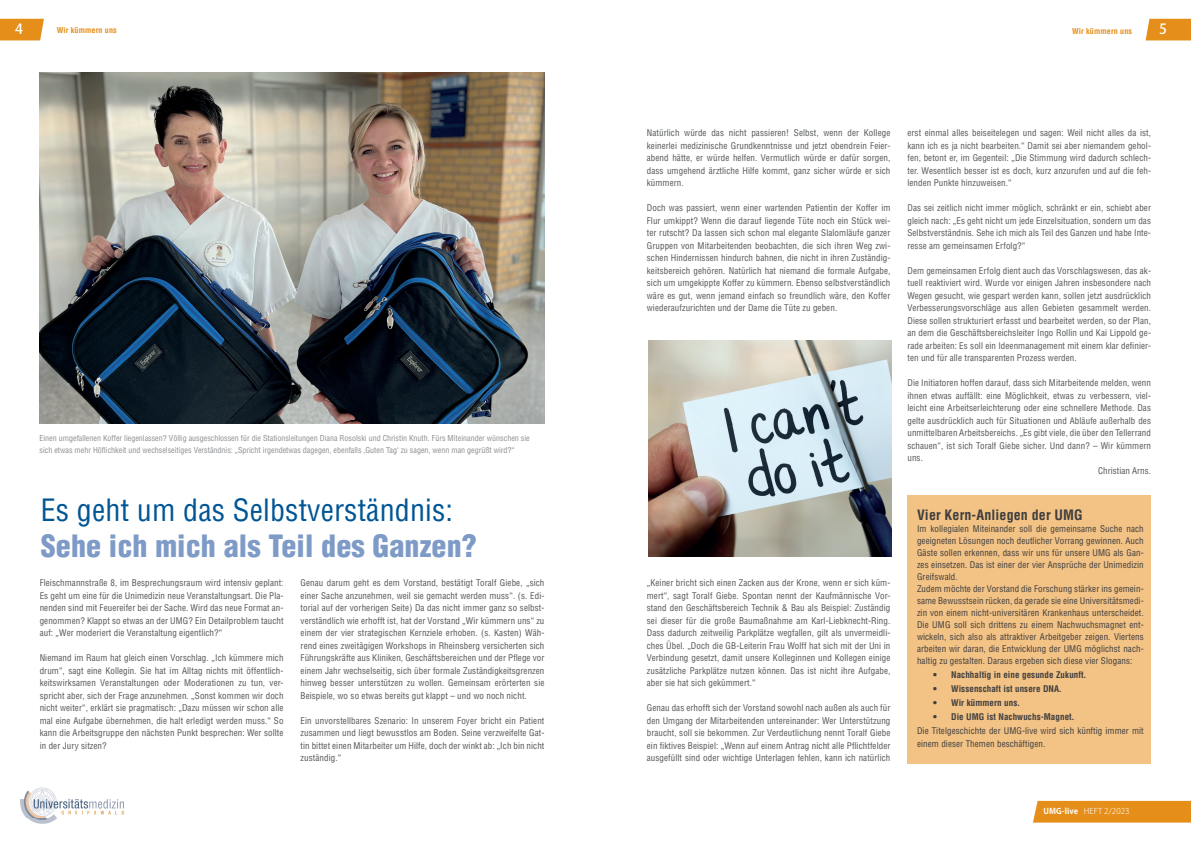
<style>
.page{position:relative;width:1191px;height:842px;background:#fff}
.page>*{position:absolute;margin:0;border:0;box-sizing:border-box;transform-origin:0 0}
.t1{font:condensed 30px "Helvetica";letter-spacing:.005em;color:#005595}
.t2{font:900 condensed 30px "Helvetica";letter-spacing:.005em;color:#7e9bc7}
.t3{font:700 condensed 14px "Helvetica";letter-spacing:.01em;color:#3e3e3f}
.t4{font:500 14px "Koz Go Pr 6 N";color:#fff}
.t5{font:condensed 9px/12.5px "Helvetica";letter-spacing:.01em;color:#545557;text-align:justify}
.t6{font:condensed 9px/12px "Helvetica";letter-spacing:.01em;color:#3e3e3f}
.t7{font:700 condensed 9px "Helvetica";letter-spacing:.01em;color:#3e3e3f}
.t8{font:condensed 8px/12px "Helvetica";color:#8b8d90}
.t9{font:700 condensed 8px "Helvetica";letter-spacing:.02em;color:#e58e19}
.t10{font:300 8px "Koz Go Pr 6 N";letter-spacing:.01em;color:#fff}
.s1{font-weight:700}
</style>
<div class="page">
<img style="left:20px;top:787px;width:104px;height:37px">
<svg style="left:1145px;top:19px;width:46px;height:21px"></svg>
<svg style="left:0;top:19px;width:44px;height:21px"></svg>
<div style="left:1033px;top:801px;width:158px;height:21px;background:#e58e19"></div>
<div style="left:907px;top:495px;width:244px;height:268px;background:#f3c285"></div>
<img style="left:648px;top:340px;width:243px;height:216px">
<img style="left:40px;top:72px;width:504px;height:351px">
<h2 class="t4" style="left:15px;top:21px;width:9px">4</h2>
<p class="t9" style="left:57px;top:25px;width:62px">Wir kümmern uns</p>
<p class="t9" style="left:1072px;top:26px;width:62px">Wir kümmern uns</p>
<h2 class="t4" style="left:1159px;top:21px;width:9px">5</h2>
<p class="t8" style="left:40px;top:432px;width:492px">Einen umgefallenen Koffer liegenlassen? Völlig ausgeschlossen für die Stationsleitungen Diana Rosolski und Christin Knuth. Fürs Miteinander wünschen sie sich etwas mehr Höflichkeit und wechselseitiges Verständnis: „Spricht irgendetwas dagegen, ebenfalls ‚Guten Tag‘ zu sagen, wenn man gegrüßt wird?“</p>
<h1 class="t1" style="left:41px;top:492px;width:414px">Es geht um das Selbstverständnis:</h1>
<h1 class="t2" style="left:41px;top:528px;width:438px">Sehe ich mich als Teil des Ganzen?</h1>
<p class="t5" style="left:40px;top:576px;width:245px">Fleischmannstraße 8, im Besprechungsraum wird intensiv geplant:<br>Es geht um eine für die Unimedizin neue Veranstaltungsart. Die Pla&shy;nenden sind mit Feuereifer bei der Sache. Wird das neue Format an&shy;genommen? Klappt so etwas an der UMG? Ein Detailproblem taucht auf: „Wer moderiert die Veranstaltung eigentlich?“</p>
<p class="t5" style="left:40px;top:651px;width:245px">Niemand im Raum hat gleich einen Vorschlag. „Ich kümmere mich drum“, sagt eine Kollegin. Sie hat im Alltag nichts mit öffentlich&shy;keitswirksamen Veranstaltungen oder Moderationen zu tun, ver&shy;spricht aber, sich der Frage anzunehmen. „Sonst kommen wir doch nicht weiter“, erklärt sie pragmatisch: „Dazu müssen wir schon alle mal eine Aufgabe übernehmen, die halt erledigt werden muss.“ So kann die Arbeitsgruppe den nächsten Punkt besprechen: Wer sollte in der Jury sitzen?</p>
<p class="t5" style="left:300px;top:576px;width:245px">Genau darum geht es dem Vorstand, bestätigt Toralf Giebe, „sich einer Sache anzunehmen, weil sie gemacht werden muss“. (s. Edi&shy;torial auf der vorherigen Seite) Da das nicht immer ganz so selbst&shy;verständlich wie erhofft ist, hat der Vorstand „Wir kümmern uns“ zu einem der vier strategischen Kernziele erhoben. (s. Kasten) Wäh&shy;rend eines zweitägigen Workshops in Rheinsberg versicherten sich Führungskräfte aus Kliniken, Geschäftsbereichen und der Pflege vor einem Jahr wechselseitig, sich über formale Zuständigkeitsgrenzen hinweg besser unterstützen zu wollen. Gemeinsam erörterten sie Beispiele, wo so etwas bereits gut klappt – und wo noch nicht.</p>
<p class="t5" style="left:300px;top:714px;width:245px">Ein unvorstellbares Szenario: In unserem Foyer bricht ein Patient zusammen und liegt bewusstlos am Boden. Seine verzweifelte Gat&shy;tin bittet einen Mitarbeiter um Hilfe, doch der winkt ab: „Ich bin nicht zuständig.“</p>
<p class="t5" style="left:647px;top:126px;width:245px">Natürlich würde das nicht passieren! Selbst, wenn der Kollege keinerlei medizinische Grundkenntnisse und jetzt obendrein Feier&shy;abend hätte, er würde helfen. Vermutlich würde er dafür sorgen, dass umgehend ärztliche Hilfe kommt, ganz sicher würde er sich kümmern.</p>
<p class="t5" style="left:647px;top:201px;width:245px">Doch was passiert, wenn einer wartenden Patientin der Koffer im Flur umkippt? Wenn die darauf liegende Tüte noch ein Stück wei&shy;ter rutscht? Da lassen sich schon mal elegante Slalomläufe ganzer Gruppen von Mitarbeitenden beobachten, die sich ihren Weg zwi&shy;schen Hindernissen hindurch bahnen, die nicht in ihren Zuständig&shy;keitsbereich gehören. Natürlich hat niemand die formale Aufgabe, sich um umgekippte Koffer zu kümmern. Ebenso selbstverständlich wäre es gut, wenn jemand einfach so freundlich wäre, den Koffer wiederaufzurichten und der Dame die Tüte zu geben.</p>
<p class="t5" style="left:647px;top:576px;width:245px">„Keiner bricht sich einen Zacken aus der Krone, wenn er sich küm&shy;mert“, sagt Toralf Giebe. Spontan nennt der Kaufmännische Vor&shy;stand den Geschäftsbereich Technik &amp; Bau als Beispiel: Zuständig sei dieser für die große Baumaßnahme am Karl-Liebknecht-Ring.<br>Dass dadurch zeitweilig Parkplätze wegfallen, gilt als unvermeidli&shy;ches Übel. „Doch die GB-Leiterin Frau Wolff hat sich mit der Uni in Verbindung gesetzt, damit unsere Kolleginnen und Kollegen einige zusätzliche Parkplätze nutzen können. Das ist nicht ihre Aufgabe, aber sie hat sich gekümmert.“</p>
<p class="t5" style="left:647px;top:701px;width:245px">Genau das erhofft sich der Vorstand sowohl nach außen als auch für den Umgang der Mitarbeitenden untereinander: Wer Unterstützung braucht, soll sie bekommen. Zur Verdeutlichung nennt Toralf Giebe ein fiktives Beispiel: „Wenn auf einem Antrag nicht alle Pflichtfelder ausgefüllt sind oder wichtige Unterlagen fehlen, kann ich natürlich</p>
<p class="t5" style="left:907px;top:126px;width:245px">erst einmal alles beiseitelegen und sagen: Weil nicht alles da ist, kann ich es ja nicht bearbeiten.“ Damit sei aber niemandem gehol&shy;fen, betont er, im Gegenteil: „Die Stimmung wird dadurch schlech&shy;ter. Wesentlich besser ist es doch, kurz anzurufen und auf die feh&shy;lenden Punkte hinzuweisen.“</p>
<p class="t5" style="left:907px;top:201px;width:245px">Das sei zeitlich nicht immer möglich, schränkt er ein, schiebt aber gleich nach: „Es geht nicht um jede Einzelsituation, sondern um das Selbstverständnis. Sehe ich mich als Teil des Ganzen und habe Inte&shy;resse am gemeinsamen Erfolg?“</p>
<p class="t5" style="left:907px;top:264px;width:245px">Dem gemeinsamen Erfolg dient auch das Vorschlagswesen, das ak&shy;tuell reaktiviert wird. Wurde vor einigen Jahren insbesondere nach Wegen gesucht, wie gespart werden kann, sollen jetzt ausdrücklich Verbesserungsvorschläge aus allen Gebieten gesammelt werden.<br>Diese sollen strukturiert erfasst und bearbeitet werden, so der Plan, an dem die Geschäftsbereichsleiter Ingo Rollin und Kai Lippold ge&shy;rade arbeiten: Es soll ein Ideenmanagement mit einem klar definier&shy;ten und für alle transparenten Prozess werden.</p>
<p class="t5" style="left:907px;top:376px;width:245px">Die Initiatoren hoffen darauf, dass sich Mitarbeitende melden, wenn</p>
<p class="t5" style="left:907px;top:389px;width:245px">ihnen etwas auffällt: eine Möglichkeit, etwas zu verbessern, viel-</p>
<p class="t5" style="left:907px;top:401px;width:245px">leicht eine Arbeitserleichterung oder eine schnellere Methode. Das</p>
<p class="t5" style="left:907px;top:414px;width:245px">gelte ausdrücklich auch für Situationen und Abläufe außerhalb des</p>
<p class="t5" style="left:907px;top:426px;width:245px">unmittelbaren Arbeitsbereichs. „Es gibt viele, die über den Tellerrand</p>
<p class="t5" style="left:907px;top:439px;width:245px">schauen“, ist sich Toralf Giebe sicher. Und dann? – Wir kümmern</p>
<p class="t5" style="left:907px;top:451px;width:17px">uns.</p>
<p class="t5" style="left:1098px;top:464px;width:54px">Christian Arns.</p>
<h2 class="t3" style="left:917px;top:506px;width:167px">Vier Kern-Anliegen der UMG</h2>
<p class="t6" style="left:917px;top:522px;width:228px">Im kollegialen Miteinander soll die gemeinsame Suche nach geeigneten Lösungen noch deutlicher Vorrang gewinnen. Auch Gäste sollen erkennen, dass wir uns für unsere UMG als Gan&shy;zes einsetzen. Das ist einer der vier Ansprüche der Unimedizin Greifswald.<br>Zudem möchte der Vorstand die Forschung stärker ins gemein&shy;same Bewusstsein rücken, da gerade sie eine Universitätsmedi&shy;zin von einem nicht-universitären Krankenhaus unterscheidet.<br>Die UMG soll sich drittens zu einem Nachwuchsmagnet ent&shy;wickeln, sich also als attraktiver Arbeitgeber zeigen. Viertens arbeiten wir daran, die Entwicklung der UMG möglichst nach&shy;haltig zu gestalten. Daraus ergeben sich diese vier Slogans:</p>
<p class="t7" style="left:933px;top:669px;width:154px">• Nachhaltig in eine gesunde Zukunft.</p>
<p class="t7" style="left:933px;top:683px;width:130px">• Wissenschaft ist unsere DNA.</p>
<p class="t7" style="left:933px;top:697px;width:88px">• Wir kümmern uns.</p>
<p class="t7" style="left:933px;top:711px;width:143px">• Die UMG ist Nachwuchs-Magnet.</p>
<p class="t6" style="left:917px;top:724px;width:228px;line-height:13px">Die Titelgeschichte der UMG-live wird sich künftig immer mit einem dieser Themen beschäftigen.</p>
<p class="t10" style="left:1043px;top:807px;width:88px"><span class="s1">UMG-live</span> HEFT 2/2023</p>
</div>
